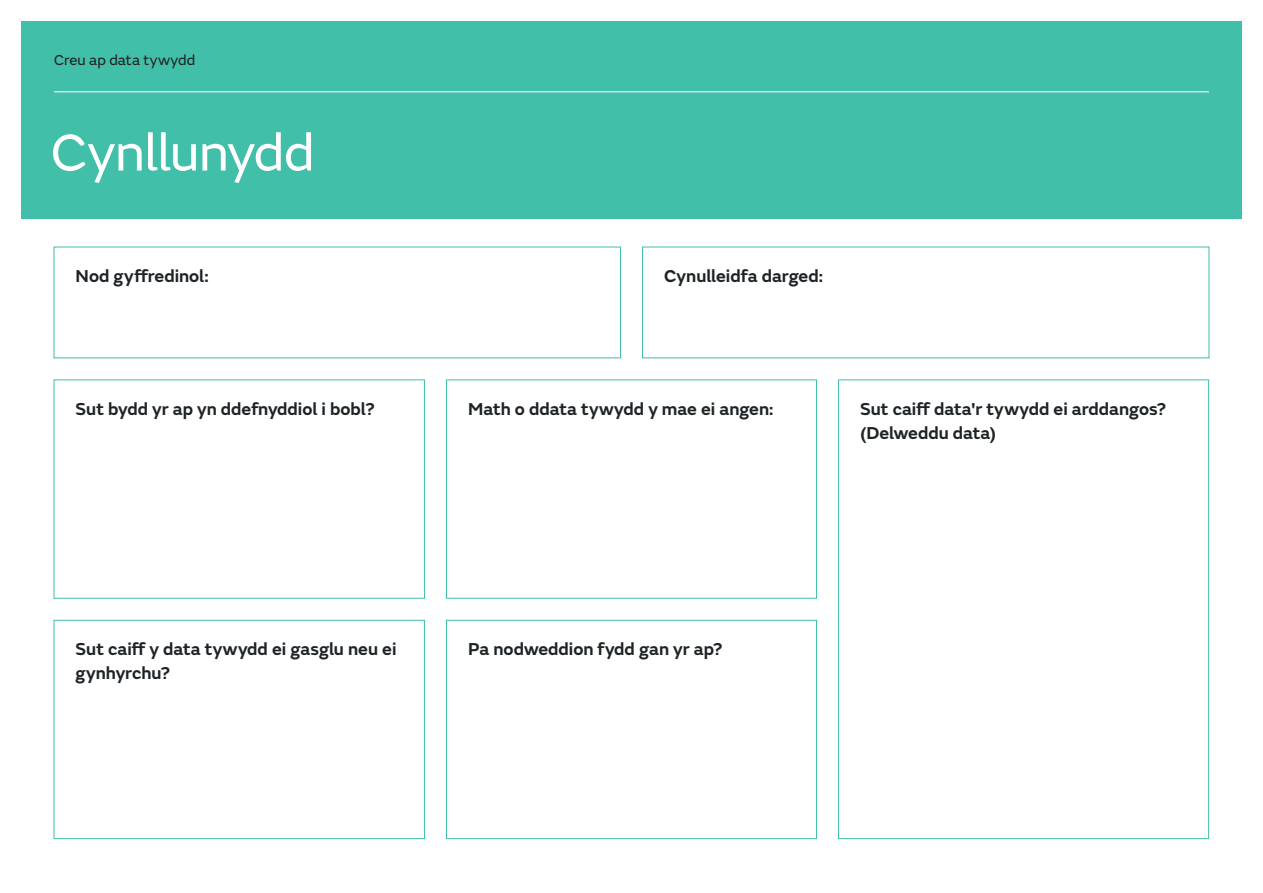
<style>
.page{position:relative;width:1263px;height:893px;background:#fff}
.page>*{position:absolute;margin:0;border:0;box-sizing:border-box;transform-origin:0 0}
.MO_Lesson_plan_title{font:54px "FS Emeric";letter-spacing:-.01em;color:#fff}
.MO_Lesson_plan_small{font:600 18px/24px "FS Emeric";color:#1e2326}
.MO_Lesson_plan_cover{font:15px "FS Emeric";letter-spacing:.005em;color:#231f20}
</style>
<div class="page">
<div style="left:21px;top:21px;width:1221px;height:198px;background:#41bfa8"></div>
<hr style="left:54px;top:91px;width:1155px;height:1px;background:#fff">
<div style="left:54px;top:379px;width:371px;height:220px;border:1px solid #41bfa8"></div>
<div style="left:54px;top:620px;width:371px;height:219px;border:1px solid #41bfa8"></div>
<div style="left:446px;top:379px;width:371px;height:220px;border:1px solid #41bfa8"></div>
<div style="left:446px;top:620px;width:371px;height:219px;border:1px solid #41bfa8"></div>
<p class="MO_Lesson_plan_cover" style="left:54px;top:49px;width:143px">Creu ap data tywydd</p>
<p class="MO_Lesson_plan_title" style="left:51px;top:114px;width:265px">Cynllunydd</p>
<p class="MO_Lesson_plan_small" style="left:76px;top:262px;width:134px">Nod gyffredinol:</p>
<p class="MO_Lesson_plan_small" style="left:76px;top:395px;width:301px">Sut bydd yr ap yn ddefnyddiol i bobl?</p>
<p class="MO_Lesson_plan_small" style="left:664px;top:262px;width:160px">Cynulleidfa darged:</p>
<p class="MO_Lesson_plan_small" style="left:468px;top:395px;width:307px">Math o ddata tywydd y mae ei angen:</p>
<p class="MO_Lesson_plan_small" style="left:860px;top:395px;width:308px">Sut caiff data'r tywydd ei arddangos? (Delweddu data)</p>
<p class="MO_Lesson_plan_small" style="left:76px;top:636px;width:322px">Sut caiff y data tywydd ei gasglu neu ei gynhyrchu?</p>
<p class="MO_Lesson_plan_small" style="left:468px;top:636px;width:256px">Pa nodweddion fydd gan yr ap?</p>
</div>
